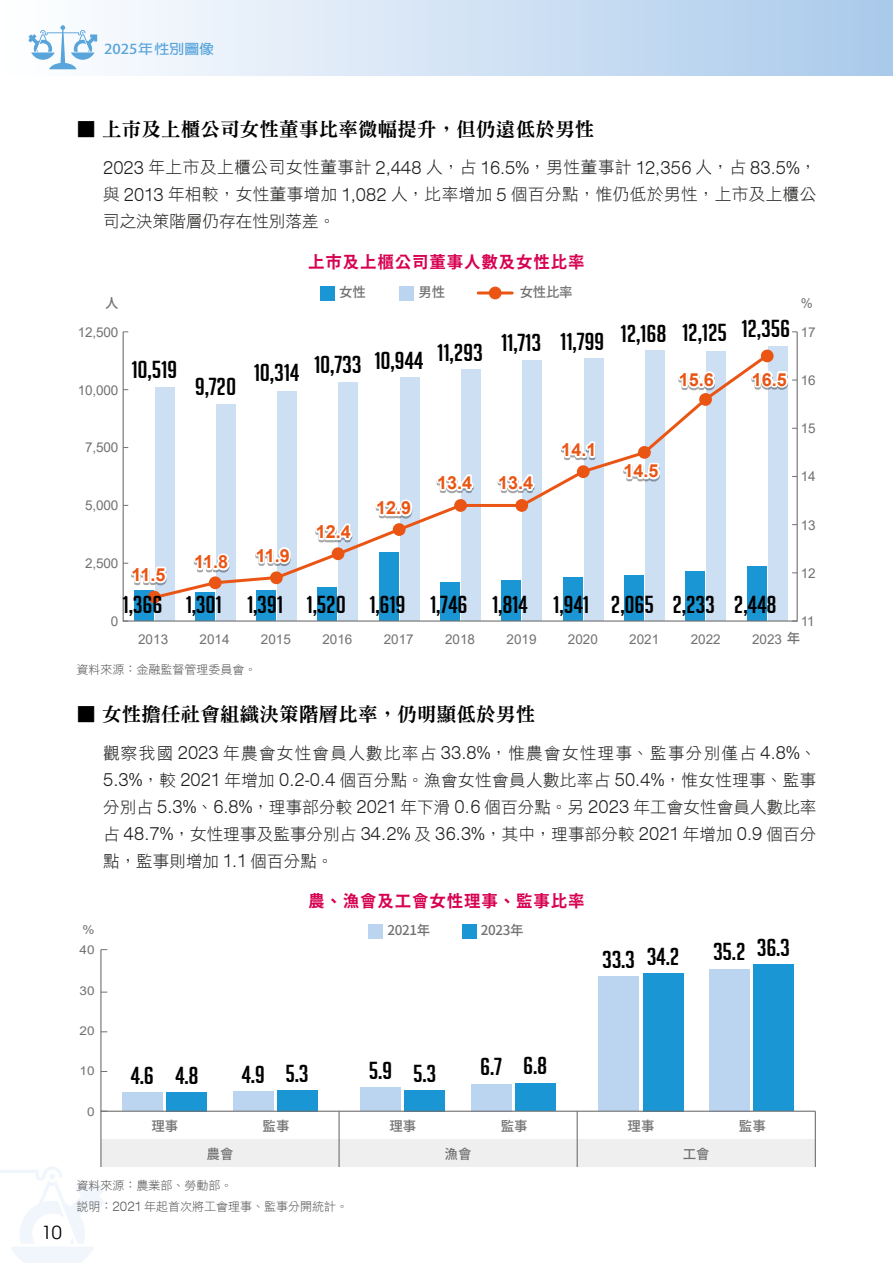
<style>
.page{position:relative;width:893px;height:1263px;background:#fff}
.page>*{position:absolute;margin:0;border:0;box-sizing:border-box;transform-origin:0 0}
.t1{font:24px "Big Noodle Titling";letter-spacing:-.01em;color:#000;scale:1.1 1}
.t2{font:19.5px "DFN Ming W9 WINP BF";letter-spacing:.01em;color:#000}
.t3{font:700 18px "Arial";color:#ea5514}
.t4{font:18px "Avant Garde";color:#000}
.t5{font:16.5px/27px "DF Hei W3 WIN BF";letter-spacing:.01em;color:#1f1e1d;text-align:justify}
.t6{font:16.5px "Gen Seki Gothic TW Bold TTF";letter-spacing:.05em;color:#d70051}
.t7{font:13.5px "Arial";color:#727171}
.t8{font:13.5px "Gen Seki Gothic TW Medium TTF";letter-spacing:-.025em;color:#727171}
.t9{font:700 13.5px "Adobe Fan Heiti Std";color:#58a4db;scale:1.1 1}
.t10{font:12.15px "Arial";color:#727171;scale:1.12 1}
.t11{font:12px/20.7px "DF Hei W3 WIN BF";color:#595757}
.s1{font-family:"AR Gothic 1";font-weight:500}
.s2{font-family:"Gen Seki Gothic TW Medium TTF"}
</style>
<div class="page">
<div style="left:0;top:0;width:893px;height:77px;background:linear-gradient(to right,#fff,#aacaeb)"></div>
<svg style="left:0;top:1166px;width:105px;height:97px"></svg>
<svg style="left:28px;top:25px;width:69px;height:44px"></svg>
<div style="left:379px;top:552px;width:19px;height:69px;background:#1a96d5"></div>
<div style="left:685px;top:571px;width:20px;height:50px;background:#1a96d5"></div>
<div style="left:624px;top:575px;width:19px;height:46px;background:#1a96d5"></div>
<div style="left:563px;top:578px;width:19px;height:43px;background:#1a96d5"></div>
<div style="left:502px;top:581px;width:19px;height:40px;background:#1a96d5"></div>
<div style="left:440px;top:582px;width:20px;height:39px;background:#1a96d5"></div>
<div style="left:318px;top:587px;width:19px;height:34px;background:#1a96d5"></div>
<div style="left:257px;top:590px;width:19px;height:31px;background:#1a96d5"></div>
<div style="left:195px;top:592px;width:19px;height:29px;background:#1a96d5"></div>
<div style="left:134px;top:591px;width:19px;height:30px;background:#1a96d5"></div>
<div style="left:747px;top:567px;width:19px;height:54px;background:#1a96d5"></div>
<div style="left:707px;top:351px;width:19px;height:270px;background:#cddff3"></div>
<div style="left:645px;top:350px;width:19px;height:271px;background:#cddff3"></div>
<div style="left:768px;top:346px;width:19px;height:275px;background:#cddff3"></div>
<div style="left:584px;top:359px;width:19px;height:262px;background:#cddff3"></div>
<div style="left:523px;top:360px;width:19px;height:261px;background:#cddff3"></div>
<div style="left:461px;top:370px;width:20px;height:251px;background:#cddff3"></div>
<div style="left:400px;top:378px;width:19px;height:243px;background:#cddff3"></div>
<div style="left:339px;top:382px;width:19px;height:239px;background:#cddff3"></div>
<div style="left:278px;top:392px;width:19px;height:229px;background:#cddff3"></div>
<div style="left:216px;top:405px;width:19px;height:216px;background:#cddff3"></div>
<div style="left:155px;top:387px;width:19px;height:234px;background:#cddff3"></div>
<div style="left:321px;top:286px;width:14px;height:14px;background:#1a96d5"></div>
<div style="left:400px;top:286px;width:14px;height:14px;background:#bbd4ef"></div>
<hr style="left:478px;top:291px;width:34px;height:3px;background:#ea5514">
<div style="left:489px;top:287px;width:13px;height:12px;background:#ea5514;border-radius:50%"></div>
<svg style="left:123px;top:563px;width:27px;height:25px"></svg>
<svg style="left:771px;top:368px;width:26px;height:25px"></svg>
<svg style="left:150px;top:351px;width:621px;height:250px"></svg>
<div style="left:148px;top:591px;width:13px;height:12px;background:#ea5514;border-radius:50%"></div>
<div style="left:209px;top:576px;width:13px;height:13px;background:#ea5514;border-radius:50%"></div>
<div style="left:270px;top:571px;width:13px;height:13px;background:#ea5514;border-radius:50%"></div>
<div style="left:332px;top:547px;width:12px;height:13px;background:#ea5514;border-radius:50%"></div>
<div style="left:393px;top:523px;width:13px;height:13px;background:#ea5514;border-radius:50%"></div>
<div style="left:454px;top:499px;width:13px;height:13px;background:#ea5514;border-radius:50%"></div>
<div style="left:515px;top:499px;width:13px;height:13px;background:#ea5514;border-radius:50%"></div>
<div style="left:577px;top:465px;width:13px;height:13px;background:#ea5514;border-radius:50%"></div>
<div style="left:638px;top:446px;width:13px;height:13px;background:#ea5514;border-radius:50%"></div>
<div style="left:699px;top:393px;width:13px;height:13px;background:#ea5514;border-radius:50%"></div>
<div style="left:761px;top:350px;width:13px;height:12px;background:#ea5514;border-radius:50%"></div>
<div style="left:577px;top:1139px;width:238px;height:28px;background:#efefef"></div>
<div style="left:339px;top:1139px;width:238px;height:28px;background:#efefef"></div>
<div style="left:101px;top:1139px;width:238px;height:28px;background:#efefef"></div>
<div style="left:369px;top:924px;width:14px;height:14px;background:#bbd4ef"></div>
<div style="left:462px;top:924px;width:14px;height:14px;background:#1a96d5"></div>
<hr style="left:338px;top:1111px;width:2px;height:56px;background:#727171">
<hr style="left:100px;top:1111px;width:1px;height:56px;background:#727171">
<hr style="left:577px;top:1111px;width:1px;height:56px;background:#727171">
<hr style="left:815px;top:1111px;width:1px;height:56px;background:#727171">
<svg style="left:100px;top:949px;width:716px;height:163px"></svg>
<p class="t9" style="left:104px;top:41px;width:101px">2025年性別圖像</p>
<p class="t4" style="left:42px;top:1222px;width:21px">10</p>
<p class="t2" style="left:77px;top:119px;width:519px">▓ 上市及上櫃公司女性董事比率微幅提升，但仍遠低於男性</p>
<p class="t5" style="left:103px;top:154px;width:715px"><span class="s1">2023</span> 年上市及上櫃公司女性董事計 <span class="s1">2,448</span> 人，占 <span class="s1">16.5%</span>，男性董事計 <span class="s1">12,356</span> 人，占 <span class="s1">83.5%</span>，與 <span class="s1">2013</span> 年相較，女性董事增加 <span class="s1">1,082</span> 人，比率增加 <span class="s1">5</span> 個百分點，惟仍低於男性，上市及上櫃公司之決策階層仍存在性別落差。</p>
<p class="t6" style="left:308px;top:253px;width:278px">上市及上櫃公司董事人數及女性比率</p>
<p class="t8" style="left:339px;top:285px;width:28px">女性</p>
<p class="t8" style="left:419px;top:285px;width:28px">男性</p>
<p class="t8" style="left:520px;top:284px;width:54px">女性比率</p>
<p class="t8" style="left:105px;top:296px;width:15px">人</p>
<p class="t7" style="left:801px;top:294px;width:14px">%</p>
<p class="t7" style="left:78px;top:323px;width:42px">12,500</p>
<p class="t7" style="left:78px;top:380px;width:42px">10,000</p>
<h1 class="t1" style="left:131px;top:357px;width:43px">10,519</h1>
<p class="t7" style="left:85px;top:438px;width:35px">7,500</p>
<p class="t7" style="left:85px;top:496px;width:35px">5,000</p>
<p class="t7" style="left:85px;top:554px;width:35px">2,500</p>
<p class="t3" style="left:131px;top:562px;width:36px">11.5</p>
<h1 class="t1" style="left:195px;top:374px;width:39px">9,720</h1>
<h1 class="t1" style="left:254px;top:348px;width:263px">10,314 10,733 10,944 11,293 11,713</h1>
<p class="t3" style="left:316px;top:519px;width:37px">12.4</p>
<p class="t3" style="left:376px;top:495px;width:37px">12.9</p>
<p class="t3" style="left:437px;top:470px;width:37px">13.4</p>
<p class="t3" style="left:498px;top:470px;width:37px">13.4</p>
<p class="t3" style="left:194px;top:549px;width:36px">11.8</p>
<p class="t3" style="left:256px;top:543px;width:36px">11.9</p>
<h1 class="t1" style="left:123px;top:591px;width:370px">1,366 1,301 1,391 1,520 1,619 1,746 1,814</h1>
<p class="t7" style="left:111px;top:612px;width:9px">0</p>
<h1 class="t1" style="left:560px;top:320px;width:210px">11,799 12,168 12,125 12,356</h1>
<p class="t3" style="left:561px;top:437px;width:37px">14.1</p>
<p class="t3" style="left:679px;top:367px;width:37px">15.6</p>
<p class="t3" style="left:752px;top:367px;width:37px">16.5</p>
<p class="t3" style="left:624px;top:458px;width:37px">14.5</p>
<p class="t7" style="left:801px;top:323px;width:16px">17</p>
<p class="t7" style="left:801px;top:371px;width:16px">16</p>
<p class="t7" style="left:801px;top:419px;width:16px">15</p>
<p class="t7" style="left:801px;top:467px;width:16px">14</p>
<h1 class="t1" style="left:553px;top:591px;width:204px">1,941 2,065 2,233 2,448</h1>
<p class="t7" style="left:801px;top:516px;width:16px">13</p>
<p class="t7" style="left:801px;top:564px;width:16px">12</p>
<p class="t7" style="left:801px;top:612px;width:15px">11</p>
<p class="t7" style="left:138px;top:630px;width:32px">2013</p>
<p class="t7" style="left:200px;top:630px;width:32px">2014</p>
<p class="t7" style="left:261px;top:630px;width:32px">2015</p>
<p class="t7" style="left:322px;top:630px;width:32px">2016</p>
<p class="t7" style="left:384px;top:630px;width:32px">2017</p>
<p class="t7" style="left:445px;top:630px;width:32px">2018</p>
<p class="t7" style="left:506px;top:630px;width:32px">2019</p>
<p class="t7" style="left:568px;top:630px;width:32px">2020</p>
<p class="t7" style="left:629px;top:630px;width:32px">2021</p>
<p class="t7" style="left:691px;top:630px;width:32px">2022</p>
<p class="t7" style="left:752px;top:630px;width:50px">2023 <span class="s2">年</span></p>
<p class="t11" style="left:77px;top:659px;width:182px">資料來源：金融監督管理委員會。</p>
<p class="t2" style="left:77px;top:705px;width:460px">▓ 女性擔任社會組織決策階層比率，仍明顯低於男性</p>
<p class="t5" style="left:103px;top:739px;width:715px">觀察我國 <span class="s1">2023</span> 年農會女性會員人數比率占 <span class="s1">33.8%</span>，惟農會女性理事、監事分別僅占 <span class="s1">4.8%</span>、<span class="s1">5.3%</span>，較 <span class="s1">2021</span> 年增加 <span class="s1">0.2-0.4</span> 個百分點。漁會女性會員人數比率占 <span class="s1">50.4%</span>，惟女性理事、監事分別占 <span class="s1">5.3%</span>、<span class="s1">6.8%</span>，理事部分較 <span class="s1">2021</span> 年下滑 <span class="s1">0.6</span> 個百分點。另 <span class="s1">2023</span> 年工會女性會員人數比率占 <span class="s1">48.7%</span>，女性理事及監事分別占 <span class="s1">34.2%</span> 及 <span class="s1">36.3%</span>，其中，理事部分較 <span class="s1">2021</span> 年增加 <span class="s1">0.9</span> 個百分點，監事則增加 <span class="s1">1.1</span> 個百分點。</p>
<p class="t10" style="left:83px;top:921px;width:12px">%</p>
<p class="t10" style="left:80px;top:942px;width:15px">40</p>
<p class="t10" style="left:80px;top:982px;width:15px">30</p>
<p class="t10" style="left:80px;top:1022px;width:15px">20</p>
<p class="t10" style="left:80px;top:1063px;width:15px">10</p>
<p class="t10" style="left:87px;top:1103px;width:8px">0</p>
<p class="t6" style="left:308px;top:892px;width:278px">農、漁會及工會女性理事、監事比率</p>
<p class="t8" style="left:388px;top:923px;width:44px">2021年</p>
<p class="t8" style="left:481px;top:923px;width:44px">2023年</p>
<h1 class="t1" style="left:602px;top:945px;width:72px">33.3 34.2</h1>
<h1 class="t1" style="left:713px;top:936px;width:72px">35.2 36.3</h1>
<h1 class="t1" style="left:131px;top:1062px;width:63px">4.6 4.8</h1>
<h1 class="t1" style="left:241px;top:1061px;width:63px">4.9 5.3</h1>
<h1 class="t1" style="left:369px;top:1059px;width:63px">5.9 5.3</h1>
<h1 class="t1" style="left:480px;top:1053px;width:62px">6.7 6.8</h1>
<p class="t8" style="left:151px;top:1119px;width:29px">理事</p>
<p class="t8" style="left:263px;top:1119px;width:29px">監事</p>
<p class="t8" style="left:389px;top:1119px;width:29px">理事</p>
<p class="t8" style="left:501px;top:1119px;width:29px">監事</p>
<p class="t8" style="left:628px;top:1119px;width:29px">理事</p>
<p class="t8" style="left:739px;top:1119px;width:29px">監事</p>
<p class="t8" style="left:206px;top:1146px;width:29px">農會</p>
<p class="t8" style="left:445px;top:1146px;width:29px">漁會</p>
<p class="t8" style="left:683px;top:1146px;width:29px">工會</p>
<p class="t11" style="left:77px;top:1175px;width:273px">資料來源：農業部、勞動部。<br>說明：<span class="s1">2021</span> 年起首次將工會理事、監事分開統計。</p>
</div>
